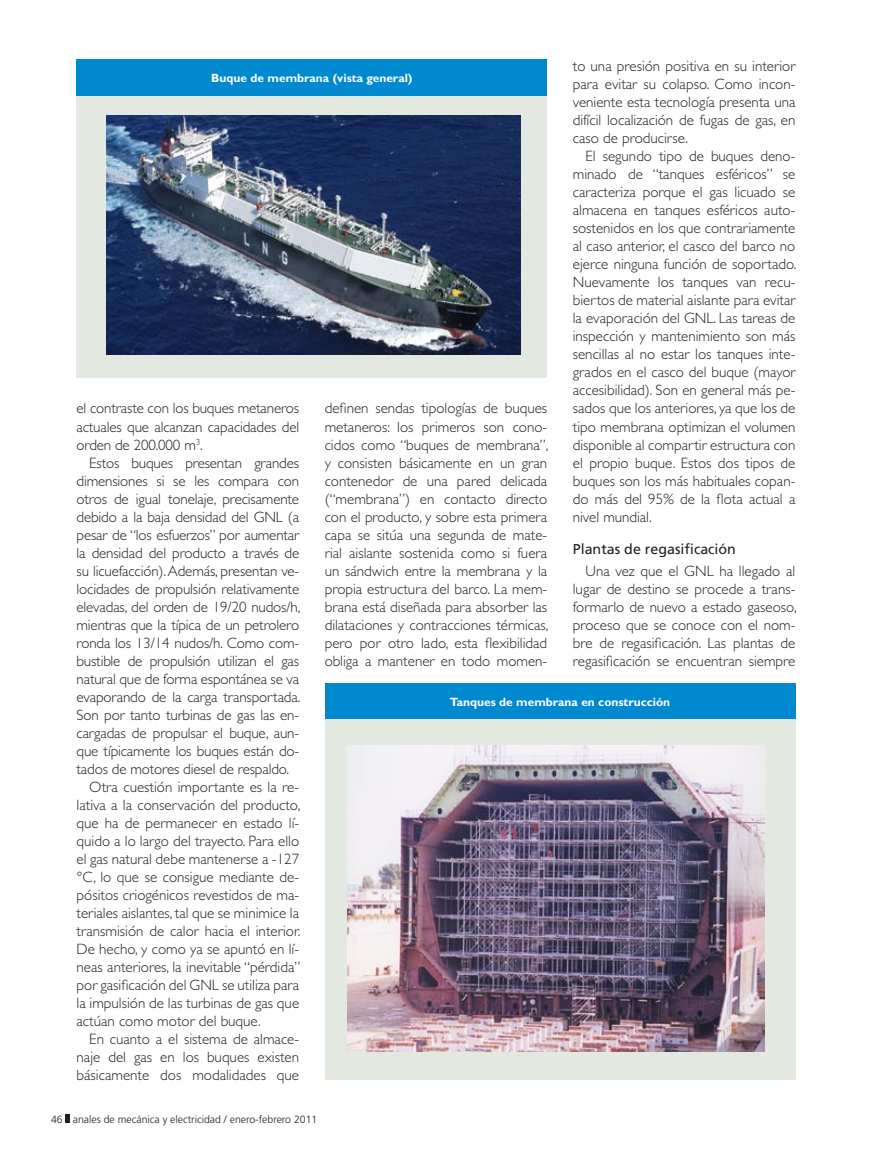
<style>
.page{position:relative;width:872px;height:1149px;background:#fff}
.page>*{position:absolute;margin:0;border:0;box-sizing:border-box;transform-origin:0 0}
.t1{font:300 15px/18px "Gill Sans Std";color:#231f20;text-align:justify}
.t2{font:14.25px "Frutiger LT Std";color:#231f20}
.t3{font:700 12px "Gill Sans Std";color:#fff}
.t4{font:300 10.5px "Frutiger LT Std";color:#231f20}
</style>
<div class="page">
<svg style="left:66px;top:1114px;width:4px;height:8px"></svg>
<div style="left:77px;top:59px;width:470px;height:36px;background:#0089cf"></div>
<div style="left:325px;top:683px;width:470px;height:36px;background:#0089cf"></div>
<div style="left:77px;top:95px;width:470px;height:282px;background:#e3e8e1"></div>
<div style="left:325px;top:719px;width:470px;height:360px;background:#e3e8e1"></div>
<img style="left:107px;top:116px;width:414px;height:239px">
<img style="left:348px;top:745px;width:416px;height:305px">
<p class="t1" style="left:573px;top:57px;width:224px">to una presión positiva en su interior para evitar su colapso. Como incon&shy;veniente esta tecnología presenta una difícil localización de fugas de gas, en caso de producirse.</p>
<p class="t1" style="left:573px;top:147px;width:225px;text-indent:13px">El segundo tipo de buques deno&shy;minado de “tanques esféricos” se caracteriza porque el gas licuado se almacena en tanques esféricos auto&shy;sostenidos en los que contrariamente al caso anterior, el casco del barco no ejerce ninguna función de soportado.<br>Nuevamente los tanques van recu&shy;biertos de material aislante para evitar la evaporación del GNL. Las tareas de inspección y mantenimiento son más sencillas al no estar los tanques inte&shy;grados en el casco del buque (mayor accesibilidad). Son en general más pe&shy;sados que los anteriores, ya que los de tipo membrana optimizan el volumen disponible al compartir estructura con el propio buque. Estos dos tipos de buques son los más habituales copan&shy;do más del 95% de la flota actual a nivel mundial.</p>
<p class="t2" style="left:573px;top:540px;width:165px">Plantas de regasificación</p>
<p class="t1" style="left:573px;top:561px;width:225px;text-indent:13px">Una vez que el GNL ha llegado al lugar de destino se procede a trans&shy;formarlo de nuevo a estado gaseoso, proceso que se conoce con el nom&shy;bre de regasificación. Las plantas de regasificación se encuentran siempre</p>
<p class="t3" style="left:211px;top:70px;width:203px">Buque de membrana (vista general)</p>
<p class="t1" style="left:325px;top:399px;width:225px">definen sendas tipologías de buques metaneros: los primeros son cono&shy;cidos como “buques de membrana”, y consisten básicamente en un gran contenedor de una pared delicada (“membrana”) en contacto directo con el producto, y sobre esta primera capa se sitúa una segunda de mate&shy;rial aislante sostenida como si fuera un sándwich entre la membrana y la propia estructura del barco. La mem&shy;brana está diseñada para absorber las dilataciones y contracciones térmicas, pero por otro lado, esta flexibilidad obliga a mantener en todo momen-</p>
<p class="t1" style="left:77px;top:399px;width:224px">el contraste con los buques metaneros actuales que alcanzan capacidades del orden de 200.000 m<sup>3</sup>.</p>
<p class="t1" style="left:89px;top:453px;width:211px">Estos buques presentan grandes</p>
<p class="t1" style="left:77px;top:471px;width:224px">dimensiones si se les compara con</p>
<p class="t1" style="left:77px;top:489px;width:224px">otros de igual tonelaje, precisamente</p>
<p class="t1" style="left:77px;top:507px;width:224px">debido a la baja densidad del GNL (a</p>
<p class="t1" style="left:77px;top:525px;width:224px">pesar de “los esfuerzos” por aumentar</p>
<p class="t1" style="left:77px;top:543px;width:224px">la densidad del producto a través de</p>
<p class="t1" style="left:77px;top:561px;width:224px">su licuefacción). Además, presentan ve-</p>
<p class="t1" style="left:77px;top:579px;width:224px">locidades de propulsión relativamente</p>
<p class="t1" style="left:77px;top:597px;width:225px">elevadas, del orden de 19/20 nudos/h,</p>
<p class="t1" style="left:77px;top:615px;width:224px">mientras que la típica de un petrolero</p>
<p class="t1" style="left:77px;top:633px;width:224px">ronda los 13/14 nudos/h. Como com-</p>
<p class="t1" style="left:77px;top:651px;width:224px">bustible de propulsión utilizan el gas</p>
<p class="t1" style="left:77px;top:669px;width:224px">natural que de forma espontánea se va</p>
<p class="t1" style="left:77px;top:687px;width:225px">evaporando de la carga transportada.</p>
<p class="t1" style="left:77px;top:705px;width:224px">Son por tanto turbinas de gas las en-</p>
<p class="t1" style="left:77px;top:723px;width:224px">cargadas de propulsar el buque, aun-</p>
<p class="t1" style="left:77px;top:741px;width:224px">que típicamente los buques están do-</p>
<p class="t1" style="left:77px;top:759px;width:214px">tados de motores diesel de respaldo.</p>
<p class="t1" style="left:89px;top:777px;width:211px">Otra cuestión importante es la re-</p>
<p class="t1" style="left:77px;top:795px;width:225px">lativa a la conservación del producto,</p>
<p class="t1" style="left:77px;top:813px;width:224px">que ha de permanecer en estado lí-</p>
<p class="t1" style="left:77px;top:831px;width:224px">quido a lo largo del trayecto. Para ello</p>
<p class="t1" style="left:77px;top:849px;width:224px">el gas natural debe mantenerse a -127</p>
<p class="t1" style="left:77px;top:867px;width:224px">°C, lo que se consigue mediante de-</p>
<p class="t1" style="left:77px;top:885px;width:224px">pósitos criogénicos revestidos de ma-</p>
<p class="t1" style="left:77px;top:903px;width:224px">teriales aislantes, tal que se minimice la</p>
<p class="t1" style="left:77px;top:921px;width:225px">transmisión de calor hacia el interior.</p>
<p class="t1" style="left:77px;top:939px;width:224px">De hecho, y como ya se apuntó en lí-</p>
<p class="t1" style="left:77px;top:957px;width:225px">neas anteriores, la inevitable “pérdida”</p>
<p class="t1" style="left:77px;top:975px;width:224px">por gasificación del GNL se utiliza para</p>
<p class="t1" style="left:77px;top:993px;width:224px">la impulsión de las turbinas de gas que</p>
<p class="t1" style="left:77px;top:1011px;width:186px">actúan como motor del buque.</p>
<p class="t1" style="left:89px;top:1029px;width:211px">En cuanto a el sistema de almace-</p>
<p class="t1" style="left:77px;top:1047px;width:224px">naje del gas en los buques existen</p>
<p class="t1" style="left:77px;top:1065px;width:224px">básicamente dos modalidades que</p>
<p class="t3" style="left:450px;top:694px;width:222px">Tanques de membrana en construcción</p>
<p class="t4" style="left:51px;top:1112px;width:268px">46 anales de mecánica y electricidad / enero-febrero 2011</p>
</div>
